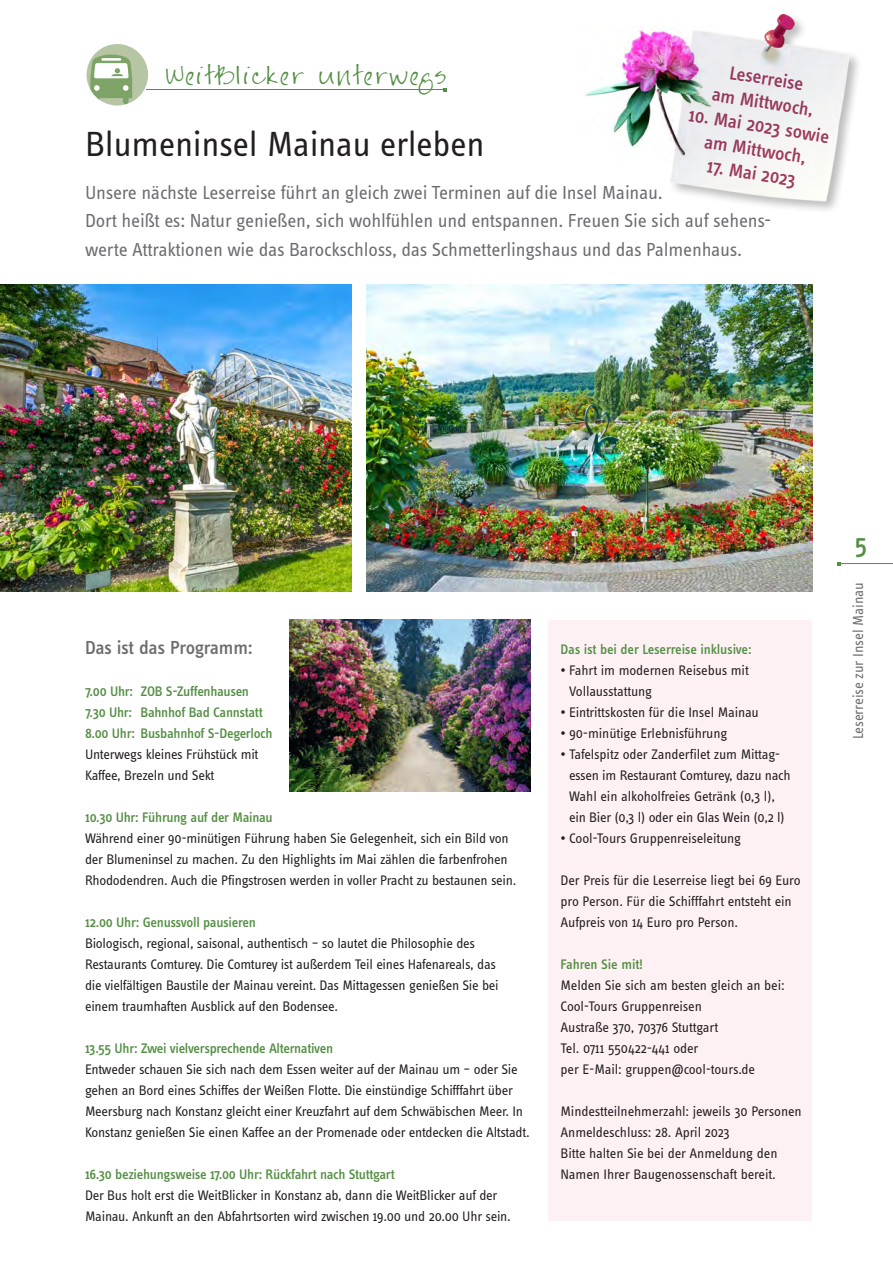
<style>
.page{position:relative;width:893px;height:1263px;background:#fff}
.page>*{position:absolute;margin:0;border:0;box-sizing:border-box;transform-origin:0 0}
.t1{font:36px "Info Text Pro";letter-spacing:-.01em;color:#231f20}
.t2{font:500 27px "Info Text Pro";color:#548f44}
.t3{font:21px "FG Jayne Print";letter-spacing:.1em;color:#548f44}
.t4{font:19.5px/28.5px "Info Text Pro";letter-spacing:-.01em;color:#6c6d70}
.t5{font:500 19.5px/24px "Info Text Pro";color:#a33d5f;text-align:center}
.t6{font:500 19.5px "Info Text Pro";letter-spacing:-.02em;color:#6c6d70}
.t7{font:15px "Info Text Pro";letter-spacing:-.015em;color:#6c6d70}
.t8{font:14.25px/21px "Info Text Pro";letter-spacing:-.02em;color:#231f20}
.t9{font:500 14.25px/21px "Info Text Pro";letter-spacing:-.02em;color:#548f44}
</style>
<div class="page">
<hr style="left:839px;top:563px;width:54px;height:1px;background:#548f44">
<img style="left:671px;top:14px;width:187px;height:195px">
<hr style="left:118px;top:89px;width:327px;height:1px;background:#548f44">
<div style="left:86px;top:43px;width:63px;height:63px;background:#b6c5a4;border-radius:50%"></div>
<svg style="left:90px;top:55px;width:42px;height:49px"></svg>
<div style="left:85px;top:43px;width:65px;height:64px;border:2px solid #fff;border-radius:50%"></div>
<div style="left:549px;top:620px;width:263px;height:600px;background:#fdf1f4"></div>
<img style="left:367px;top:285px;width:445px;height:306px">
<img style="left:0;top:285px;width:351px;height:306px">
<img style="left:289px;top:620px;width:241px;height:172px">
<img style="left:585px;top:27px;width:129px;height:133px">
<h3 class="t3" style="left:166px;top:64px;width:283px">WeitBlicker unterwegs</h3>
<h3 class="t5" style="left:718px;top:58px;width:104px;rotate:9deg">Leserreise am Mittwoch,</h3>
<h3 class="t5" style="left:691px;top:102px;width:144px;rotate:9deg">10. Mai 2023 sowie am Mittwoch,</h3>
<h3 class="t5" style="left:709px;top:154px;width:91px;rotate:9deg">17. Mai 2023</h3>
<h1 class="t1" style="left:85px;top:123px;width:401px">Blumeninsel Mainau erleben</h1>
<p class="t4" style="left:85px;top:177px;width:688px">Unsere nächste Leserreise führt an gleich zwei Terminen auf die Insel Mainau.<br>Dort heißt es: Natur genießen, sich wohlfühlen und entspannen. Freuen Sie sich auf sehens&shy;werte Attraktionen wie das Barockschloss, das Schmetterlingshaus und das Palmenhaus.</p>
<h3 class="t6" style="left:85px;top:636px;width:169px">Das ist das Programm:</h3>
<p class="t9" style="left:85px;top:680px;width:189px">7.00 Uhr: ZOB S-Zuffenhausen<br>7.30 Uhr: Bahnhof Bad Cannstatt<br>8.00 Uhr: Busbahnhof S-Degerloch</p>
<p class="t8" style="left:85px;top:743px;width:175px">Unterwegs kleines Frühstück mit<br>Kaffee, Brezeln und Sekt</p>
<p class="t9" style="left:85px;top:806px;width:189px">10.30 Uhr: Führung auf der Mainau</p>
<p class="t8" style="left:85px;top:827px;width:433px">Während einer 90-minütigen Führung haben Sie Gelegenheit, sich ein Bild von der Blumeninsel zu machen. Zu den Highlights im Mai zählen die farbenfrohen<br>Rhododendren. Auch die Pfingstrosen werden in voller Pracht zu bestaunen sein.</p>
<p class="t9" style="left:85px;top:911px;width:172px">12.00 Uhr: Genussvoll pausieren</p>
<p class="t8" style="left:85px;top:932px;width:415px">Biologisch, regional, saisonal, authentisch – so lautet die Philosophie des Restaurants Comturey. Die Comturey ist außerdem Teil eines Hafenareals, das die vielfältigen Baustile der Mainau vereint. Das Mittagessen genießen Sie bei einem traumhaften Ausblick auf den Bodensee.</p>
<p class="t9" style="left:85px;top:1037px;width:250px">13.55 Uhr: Zwei vielversprechende Alternativen</p>
<p class="t8" style="left:85px;top:1058px;width:446px">Entweder schauen Sie sich nach dem Essen weiter auf der Mainau um – oder Sie gehen an Bord eines Schiffes der Weißen Flotte. Die einstündige Schifffahrt über Meersburg nach Konstanz gleicht einer Kreuzfahrt auf dem Schwäbischen Meer. In Konstanz genießen Sie einen Kaffee an der Promenade oder entdecken die Altstadt.</p>
<p class="t9" style="left:85px;top:1163px;width:311px">16.30 beziehungsweise 17.00 Uhr: Rückfahrt nach Stuttgart</p>
<p class="t8" style="left:85px;top:1184px;width:427px">Der Bus holt erst die WeitBlicker in Konstanz ab, dann die WeitBlicker auf der<br>Mainau. Ankunft an den Abfahrtsorten wird zwischen 19.00 und 20.00 Uhr sein.</p>
<p class="t9" style="left:561px;top:638px;width:193px">Das ist bei der Leserreise inklusive:</p>
<p class="t8" style="left:569px;top:659px;width:181px;text-indent:-9px">• Fahrt im modernen Reisebus mit<br>Vollausstattung</p>
<p class="t8" style="left:561px;top:701px;width:200px">• Eintrittskosten für die Insel Mainau</p>
<p class="t8" style="left:561px;top:722px;width:169px">• 90-minütige Erlebnisführung</p>
<p class="t8" style="left:569px;top:743px;width:223px;text-indent:-9px">• Tafelspitz oder Zanderfilet zum Mittag&shy;essen im Restaurant Comturey, dazu nach Wahl ein alkoholfreies Getränk (0,3 l), ein Bier (0,3 l) oder ein Glas Wein (0,2 l)</p>
<p class="t8" style="left:561px;top:827px;width:182px">• Cool-Tours Gruppenreiseleitung</p>
<p class="t8" style="left:561px;top:869px;width:242px">Der Preis für die Leserreise liegt bei 69 Euro pro Person. Für die Schifffahrt entsteht ein<br>Aufpreis von 14 Euro pro Person.</p>
<p class="t9" style="left:561px;top:953px;width:84px">Fahren Sie mit!</p>
<p class="t8" style="left:561px;top:974px;width:226px">Melden Sie sich am besten gleich an bei:<br>Cool-Tours Gruppenreisen<br>Austraße 370, 70376 Stuttgart<br>Tel. 0711 550422-441 oder<br>per E-Mail: gruppen@cool-tours.de</p>
<p class="t8" style="left:561px;top:1100px;width:243px">Mindestteilnehmerzahl: jeweils 30 Personen Anmeldeschluss: 28. April 2023<br>Bitte halten Sie bei der Anmeldung den Namen Ihrer Baugenossenschaft bereit.</p>
<h2 class="t2" style="left:854px;top:528px;width:14px">5</h2>
<p class="t7" style="left:849px;top:739px;width:158px;rotate:-90deg">Leserreise zur Insel Mainau</p>
</div>
